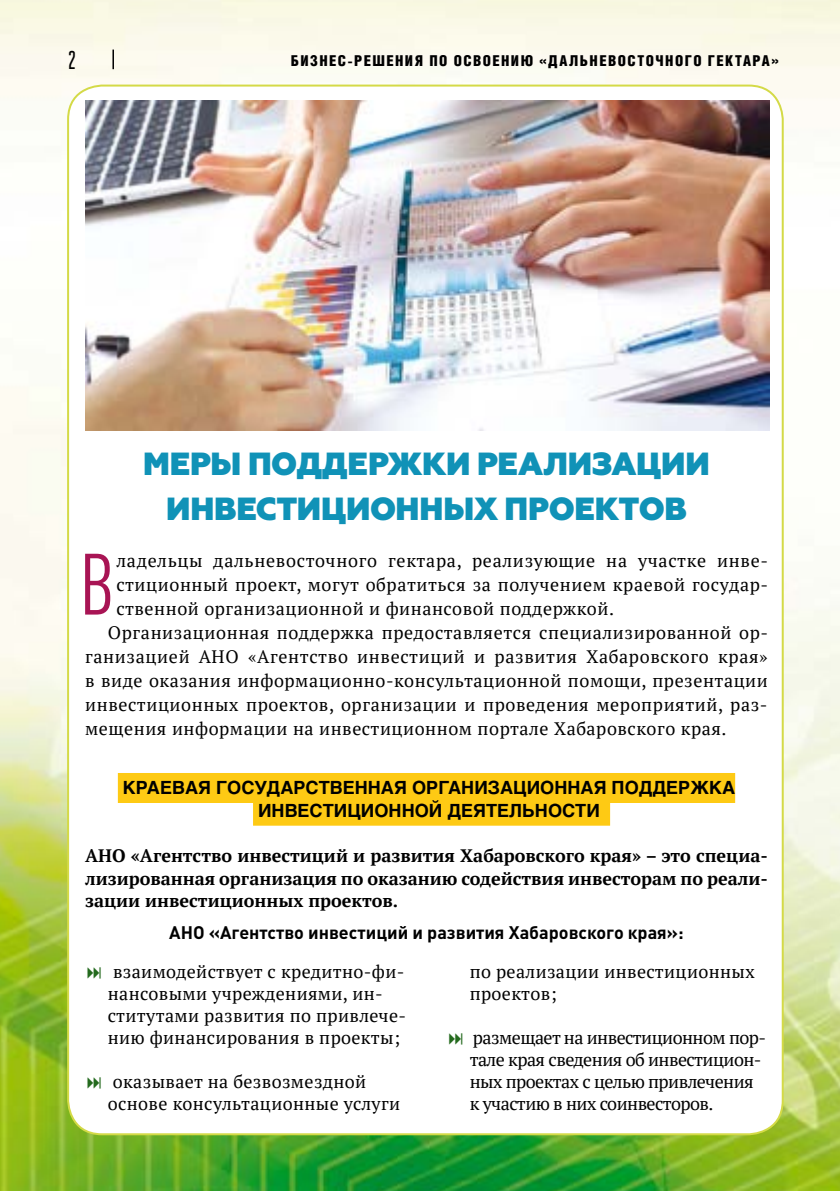
<style>
.page{position:relative;width:840px;height:1191px;background:#fff}
.page>*{position:absolute;margin:0;border:0;box-sizing:border-box;transform-origin:0 0}
.t1{font:condensed 85.4px "DIN Pro";color:#a81454}
.t2{font:800 32px/45.4px "Geometria";letter-spacing:-.01em;color:#1092b7;text-align:center}
.t3{font:26px "Bravo RG";color:#000}
.t4{font:18px/22px "PT Serif";letter-spacing:.03em;color:#000}
.t5{font:700 18px/22.6px "PT Serif";color:#000;text-align:justify}
.t6{font:18px/22px "PT Serif";letter-spacing:-.03em;color:#000}
.t7{font:700 18px/22.6px "Helios";color:#000;text-align:center}
.t8{font:700 18px "DIN Pro";color:#000}
.t9{font:15px "Helios Cond Black C";letter-spacing:.095em;color:#000}
</style>
<div class="page">
<img style="left:0;top:0;width:839px;height:1191px">
<svg style="left:112px;top:50px;width:2px;height:19px"></svg>
<div style="left:68px;top:86px;width:714px;height:1048px;background:#fff;border-radius:34px"></div>
<div style="left:118px;top:773px;width:616px;height:30px;background:#feca14"></div>
<div style="left:253px;top:795px;width:356px;height:30px;background:#feca14"></div>
<img style="left:85px;top:101px;width:683px;height:330px">
<h3 class="t3" style="left:68px;top:46px;width:9px">2</h3>
<p class="t9" style="left:290px;top:52px;width:489px">БИЗНЕС-РЕШЕНИЯ ПО ОСВОЕНИЮ «ДАЛЬНЕВОСТОЧНОГО ГЕКТАРА»</p>
<h2 class="t2" style="left:143px;top:441px;width:568px">МЕРЫ ПОДДЕРЖКИ РЕАЛИЗАЦИИ<br>ИНВЕСТИЦИОННЫХ ПРОЕКТОВ</h2>
<h1 class="t1" style="left:79px;top:523px;width:37px">В</h1>
<p class="t4" style="left:116px;top:549px;width:653px">ладельцы дальневосточного гектара, реализующие на участке инве-</p>
<p class="t4" style="left:116px;top:573px;width:652px">стиционный проект, могут обратиться за получением краевой государ-</p>
<p class="t4" style="left:116px;top:597px;width:499px">ственной организационной и финансовой поддержкой.</p>
<p class="t4" style="left:108px;top:621px;width:661px">Организационная поддержка предоставляется специализированной ор-</p>
<p class="t4" style="left:85px;top:645px;width:683px">ганизацией АНО «Агентство инвестиций и развития Хабаровского края»</p>
<p class="t4" style="left:85px;top:669px;width:684px">в виде оказания информационно-консультационной помощи, презентации</p>
<p class="t4" style="left:85px;top:693px;width:683px">инвестиционных проектов, организации и проведения мероприятий, раз-</p>
<p class="t4" style="left:85px;top:717px;width:642px">мещения информации на инвестиционном портале Хабаровского края.</p>
<p class="t7" style="left:123px;top:776px;width:613px">КРАЕВАЯ ГОСУДАРСТВЕННАЯ ОРГАНИЗАЦИОННАЯ ПОДДЕРЖКА<br>ИНВЕСТИЦИОННОЙ ДЕЯТЕЛЬНОСТИ</p>
<p class="t5" style="left:85px;top:844px;width:684px">АНО «Агентство инвестиций и развития Хабаровского края» – это специа&shy;лизированная организация по оказанию содействия инвесторам по реали&shy;зации инвестиционных проектов.</p>
<p class="t8" style="left:169px;top:918px;width:516px">АНО «Агентство инвестиций и развития Хабаровского края»:</p>
<p class="t4" style="left:108px;top:960px;width:299px">взаимодействует с кредитно-фи&shy;нансовыми учреждениями, ин&shy;ститутами развития по привлече&shy;нию финансирования в проекты;</p>
<p class="t4" style="left:108px;top:1070px;width:294px">оказывает на безвозмездной основе консультационные услуги</p>
<p class="t4" style="left:469px;top:960px;width:286px">по реализации инвестиционных проектов;</p>
<p class="t6" style="left:469px;top:1026px;width:298px">размещает на инвестиционном пор&shy;тале края сведения об инвестицион&shy;ных проектах с целью привлечения к участию в них соинвесторов.</p>
</div>
